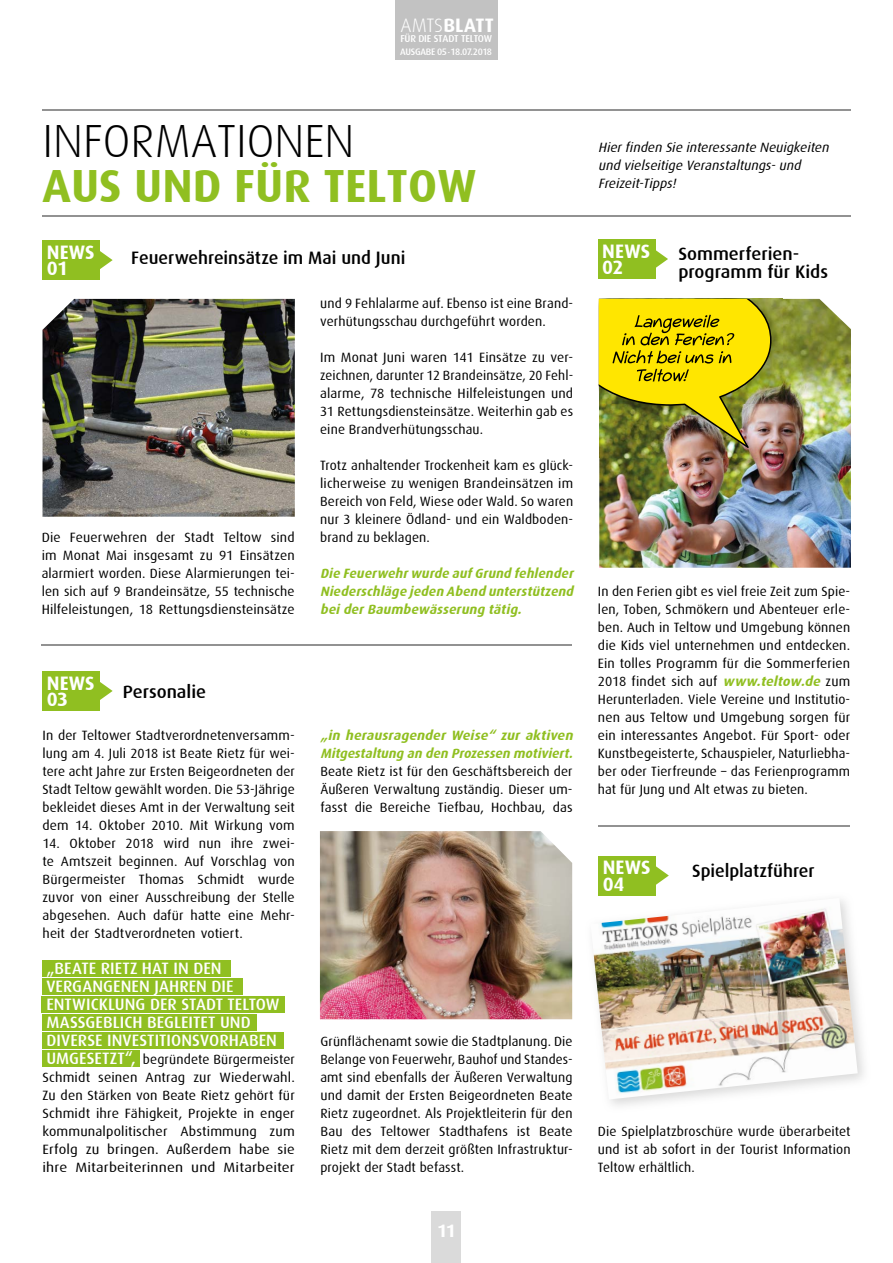
<style>
.page{position:relative;width:893px;height:1263px;background:#fff}
.page>*{position:absolute;margin:0;border:0;box-sizing:border-box;transform-origin:0 0}
.t1{font:700 46.5px "Dax";color:#90bf21}
.t2{font:300 46.5px "Dax";color:#000}
.t3{font:700 19.5px/16.5px "Dax";letter-spacing:.005em;color:#fff}
.t4{font:500 18px/18px "Dax";color:#000}
.t5{font:700 18px "Dax";color:#fff}
.t6{font:500 16.5px/18px "Dax";letter-spacing:.005em;color:#fff}
.t7{font:13.5px/18px "Dax";letter-spacing:.01em;color:#000;text-align:justify}
.t8{font:italic 700 13.5px/18px "Dax";color:#90bf21;text-align:justify}
.t9{font:italic 13.5px/18px "Dax";color:#000}
.t10{font:500 10.05px "Dax";letter-spacing:-.02em;color:#fff}
.t11{font:500 9.45px "Dax";letter-spacing:-.03em;color:#fff}
.s1{font-weight:300}
.s2{font-weight:700}
.s3{font-weight:700;font-style:italic;color:#90bf21}
</style>
<div class="page">
<hr style="left:42px;top:110px;width:808px;height:1px;background:#929292">
<hr style="left:42px;top:215px;width:808px;height:1px;background:#929292">
<hr style="left:42px;top:644px;width:530px;height:1px;background:#929292">
<hr style="left:599px;top:825px;width:251px;height:1px;background:#929292">
<div style="left:42px;top:960px;width:189px;height:16px;background:#90bf21"></div>
<div style="left:42px;top:978px;width:200px;height:17px;background:#90bf21"></div>
<div style="left:42px;top:996px;width:243px;height:17px;background:#90bf21"></div>
<div style="left:42px;top:1014px;width:214px;height:17px;background:#90bf21"></div>
<div style="left:42px;top:1032px;width:241px;height:17px;background:#90bf21"></div>
<div style="left:42px;top:1050px;width:97px;height:17px;background:#90bf21"></div>
<div style="left:432px;top:1212px;width:29px;height:51px;background:#dadada"></div>
<div style="left:396px;top:0;width:102px;height:59px;background:#c2c2c2"></div>
<div style="left:43px;top:671px;width:57px;height:40px;background:#90bf21"></div>
<svg style="left:100px;top:682px;width:13px;height:18px"></svg>
<div style="left:598px;top:239px;width:57px;height:40px;background:#90bf21"></div>
<svg style="left:655px;top:249px;width:13px;height:20px"></svg>
<div style="left:43px;top:240px;width:57px;height:40px;background:#90bf21"></div>
<svg style="left:100px;top:251px;width:13px;height:18px"></svg>
<div style="left:599px;top:855px;width:57px;height:40px;background:#90bf21"></div>
<svg style="left:656px;top:866px;width:13px;height:19px"></svg>
<img style="left:320px;top:831px;width:252px;height:188px">
<img style="left:599px;top:299px;width:252px;height:269px">
<img style="left:599px;top:299px;width:183px;height:159px">
<img style="left:599px;top:299px;width:172px;height:149px">
<img style="left:43px;top:299px;width:252px;height:218px">
<img style="left:598px;top:892px;width:266px;height:214px">
<img style="left:599px;top:892px;width:57px;height:3px">
<img style="left:593px;top:898px;width:265px;height:201px">
<h2 class="t3" style="left:400px;top:17px;width:95px"><span class="s1">AMTS</span>BLATT</h2>
<p class="t10" style="left:400px;top:33px;width:93px">FÜR DIE STADT TELTOW</p>
<p class="t11" style="left:400px;top:46px;width:93px">AUSGABE 05 <span class="s2">˙</span>18.07.2018</p>
<h1 class="t2" style="left:43px;top:116px;width:314px">INFORMATIONEN</h1>
<h1 class="t1" style="left:43px;top:160px;width:435px">AUS UND FÜR TELTOW</h1>
<h2 class="t3" style="left:47px;top:244px;width:49px">NEWS<br>01</h2>
<h3 class="t4" style="left:131px;top:249px;width:276px">Feuerwehreinsätze im Mai und Juni</h3>
<p class="t7" style="left:42px;top:528px;width:255px">Die Feuerwehren der Stadt Teltow sind im Monat Mai insgesamt zu 91 Einsätzen alarmiert worden. Diese Alarmierungen tei&shy;len sich auf 9 Brandeinsätze, 55 technische Hilfeleistungen, 18 Rettungsdiensteinsätze</p>
<h2 class="t3" style="left:47px;top:675px;width:49px">NEWS<br>03</h2>
<h3 class="t4" style="left:123px;top:682px;width:85px">Personalie</h3>
<p class="t7" style="left:43px;top:726px;width:254px">In der Teltower Stadtverordnetenversamm&shy;lung am 4. Juli 2018 ist Beate Rietz für wei&shy;tere acht Jahre zur Ersten Beigeordneten der Stadt Teltow gewählt worden. Die 53-Jährige bekleidet dieses Amt in der Verwaltung seit dem 14. Oktober 2010. Mit Wirkung vom</p>
<p class="t7" style="left:43px;top:834px;width:254px">14. Oktober 2018 wird nun ihre zwei&shy;te Amtszeit beginnen. Auf Vorschlag von Bürgermeister Thomas Schmidt wurde zuvor von einer Ausschreibung der Stelle abgesehen. Auch dafür hatte eine Mehr&shy;heit der Stadtverordneten votiert.</p>
<p class="t6" style="left:46px;top:959px;width:235px">„BEATE RIETZ HAT IN DEN<br>VERGANGENEN JAHREN DIE<br>ENTWICKLUNG DER STADT TELTOW<br>MASSGEBLICH BEGLEITET UND<br>DIVERSE INVESTITIONSVORHABEN<br>UMGESETZT“,</p>
<p class="t7" style="left:43px;top:1050px;width:254px;text-indent:100px">begründete Bürgermeister Schmidt seinen Antrag zur Wiederwahl.<br>Zu den Stärken von Beate Rietz gehört für Schmidt ihre Fähigkeit, Projekte in enger kommunalpolitischer Abstimmung zum Erfolg zu bringen. Außerdem habe sie ihre Mitarbeiterinnen und Mitarbeiter</p>
<p class="t7" style="left:320px;top:294px;width:255px">und 9 Fehlalarme auf. Ebenso ist eine Brand&shy;verhütungsschau durchgeführt worden.</p>
<p class="t7" style="left:320px;top:348px;width:254px">Im Monat Juni waren 141 Einsätze zu ver&shy;zeichnen, darunter 12 Brandeinsätze, 20 Fehl&shy;alarme, 78 technische Hilfeleistungen und 31 Rettungsdiensteinsätze. Weiterhin gab es eine Brandverhütungsschau.</p>
<p class="t7" style="left:320px;top:456px;width:255px">Trotz anhaltender Trockenheit kam es glück&shy;licherweise zu wenigen Brandeinsätzen im Bereich von Feld, Wiese oder Wald. So waren nur 3 kleinere Ödland- und ein Waldboden&shy;brand zu beklagen.</p>
<p class="t8" style="left:320px;top:564px;width:258px">Die Feuerwehrwurde aufGrund fehlender Niederschläge jeden Abend unterstützend beiderBaumbewässerung tätig.</p>
<p class="t8" style="left:320px;top:726px;width:257px">„in herausragender Weise“ zur aktiven<br>Mitgestaltung an den Prozessen motiviert.</p>
<p class="t7" style="left:320px;top:762px;width:254px">Beate Rietz ist für den Geschäftsbereich der Äußeren Verwaltung zuständig. Dieser um&shy;fasst die Bereiche Tiefbau, Hochbau, das</p>
<p class="t7" style="left:320px;top:1032px;width:254px">Grünflächenamt sowie die Stadtplanung. Die Belange von Feuerwehr, Bauhof und Standes&shy;amt sind ebenfalls der Äußeren Verwaltung und damit der Ersten Beigeordneten Beate Rietz zugeordnet. Als Projektleiterin für den Bau des Teltower Stadthafens ist Beate Rietz mit dem derzeit größten Infrastruktur&shy;projekt der Stadt befasst.</p>
<h3 class="t5" style="left:437px;top:1220px;width:20px">11</h3>
<p class="t9" style="left:598px;top:139px;width:235px">Hierfinden Sie interessante Neuigkeiten und vielseitige Veranstaltungs-und<br>Freizeit-Tipps!</p>
<h2 class="t3" style="left:602px;top:243px;width:49px">NEWS<br>02</h2>
<h3 class="t4" style="left:678px;top:244px;width:151px">Sommerferien&shy;programm für Kids</h3>
<p class="t7" style="left:598px;top:582px;width:254px">In den Ferien gibt es viel freie Zeit zum Spie&shy;len, Toben, Schmökern und Abenteuer erle&shy;ben. Auch in Teltow und Umgebung können die Kids viel unternehmen und entdecken.<br>Ein tolles Programm für die Sommerferien 2018 findet sich auf <span class="s3">www.teltow.de</span> zum Herunterladen. Viele Vereine und Institutio&shy;nen aus Teltow und Umgebung sorgen für ein interessantes Angebot. Für Sport- oder Kunstbegeisterte, Schauspieler, Naturliebha&shy;ber oder Tierfreunde – das Ferienprogramm hat für Jung und Alt etwas zu bieten.</p>
<h2 class="t3" style="left:603px;top:859px;width:49px">NEWS</h2>
<h3 class="t4" style="left:692px;top:862px;width:124px">Spielplatzführer</h3>
<h2 class="t3" style="left:603px;top:876px;width:23px">04</h2>
<p class="t7" style="left:598px;top:1122px;width:254px">Die Spielplatzbroschüre wurde überarbeitet und ist ab sofort in der Tourist Information Teltow erhältlich.</p>
</div>
